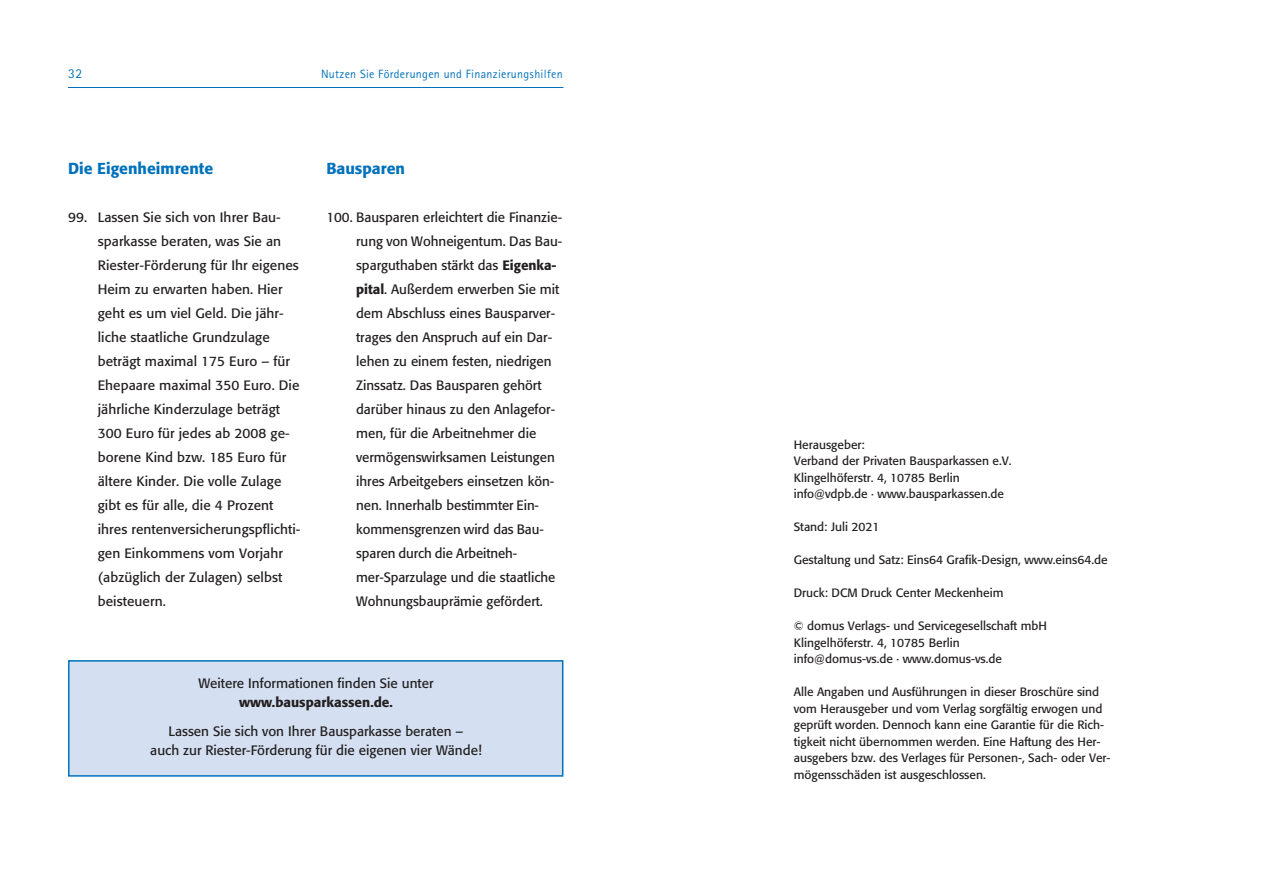
<style>
.page{position:relative;width:1263px;height:893px;background:#fff}
.page>*{position:absolute;margin:0;border:0;box-sizing:border-box;transform-origin:0 0}
.t1{font:500 15.75px "Formata";color:#0072bc}
.t2{font:13.5px/24px "Formata";color:#231f20}
.t3{font:500 13.5px "Formata";color:#231f20}
.t4{font:13.5px "AT Rotis Sans Serif";color:#0072bc}
.t5{font:12px/16.5px "Formata";color:#231f20}
.t6{font:12px "AT Rotis Sans Serif";letter-spacing:.025em;color:#0072bc}
.s1{font-weight:500}
</style>
<div class="page">
<hr style="left:68px;top:87px;width:495px;height:1px;background:#0072bc">
<div style="left:68px;top:660px;width:495px;height:117px;background:#d4e0f1;border:2px solid #0072bc"></div>
<p class="t4" style="left:68px;top:66px;width:16px">32</p>
<p class="t6" style="left:321px;top:67px;width:243px">Nutzen Sie Förderungen und Finanzierungshilfen</p>
<p class="t1" style="left:68px;top:159px;width:147px">Die Eigenheimrente</p>
<p class="t2" style="left:98px;top:205px;width:204px;text-indent:-30px">99. Lassen Sie sich von Ihrer Bau&shy;sparkasse beraten, was Sie an<br>Riester-Förderung für Ihr eigenes<br>Heim zu erwarten haben. Hier geht es um viel Geld. Die jähr&shy;liche staatliche Grundzulage beträgt maximal 175 Euro – für<br>Ehepaare maximal 350 Euro. Die jährliche Kinderzulage beträgt<br>300 Euro für jedes ab 2008 ge&shy;borene Kind bzw. 185 Euro für ältere Kinder. Die volle Zulage gibt es für alle, die 4 Prozent ihres rentenversicherungspflichti&shy;gen Einkommens vom Vorjahr (abzüglich der Zulagen) selbst beisteuern.</p>
<p class="t1" style="left:326px;top:159px;width:80px">Bausparen</p>
<p class="t2" style="left:356px;top:205px;width:208px;text-indent:-30px">100. Bausparen erleichtert die Finanzie&shy;rung von Wohneigentum. Das Bau&shy;sparguthaben stärkt das <span class="s1">Eigenka&shy;pital</span>. Außerdem erwerben Sie mit dem Abschluss eines Bausparver&shy;trages den Anspruch auf ein Dar&shy;lehen zu einem festen, niedrigen<br>Zinssatz. Das Bausparen gehört darüber hinaus zu den Anlagefor&shy;men, für die Arbeitnehmer die vermögenswirksamen Leistungen ihres Arbeitgebers einsetzen kön&shy;nen. Innerhalb bestimmter Ein&shy;kommensgrenzen wird das Bau&shy;sparen durch die Arbeitneh&shy;mer-Sparzulage und die staatliche<br>Wohnungsbauprämie gefördert.</p>
<p class="t2" style="left:198px;top:671px;width:237px">Weitere Informationen finden Sie unter</p>
<p class="t3" style="left:239px;top:694px;width:154px">www.bausparkassen.de.</p>
<p class="t2" style="left:150px;top:721px;width:333px;line-height:19.5px;text-align:center">Lassen Sie sich von Ihrer Bausparkasse beraten –<br>auch zur Riester-Förderung für die eigenen vier Wände!</p>
<p class="t5" style="left:794px;top:436px;width:218px">Herausgeber:<br>Verband der Privaten Bausparkassen e.V.<br>Klingelhöferstr. 4, 10785 Berlin info@vdpb.de · www.bausparkassen.de</p>
<p class="t5" style="left:794px;top:518px;width:87px">Stand: Juli 2021</p>
<p class="t5" style="left:794px;top:551px;width:315px">Gestaltung und Satz: Eins64 Grafik-Design, www.eins64.de</p>
<p class="t5" style="left:794px;top:584px;width:211px">Druck: DCM Druck Center Meckenheim</p>
<p class="t5" style="left:794px;top:617px;width:255px">© domus Verlags- und Servicegesellschaft mbH<br>Klingelhöferstr. 4, 10785 Berlin info@domus-vs.de · www.domus-vs.de</p>
<p class="t5" style="left:794px;top:683px;width:318px">Alle Angaben und Ausführungen in dieser Broschüre sind vom Herausgeber und vom Verlag sorgfältig erwogen und geprüft worden. Dennoch kann eine Garantie für die Rich&shy;tigkeit nicht übernommen werden. Eine Haftung des Her&shy;ausgebers bzw. des Verlages für Personen-, Sach- oder Ver&shy;mögensschäden ist ausgeschlossen.</p>
</div>
